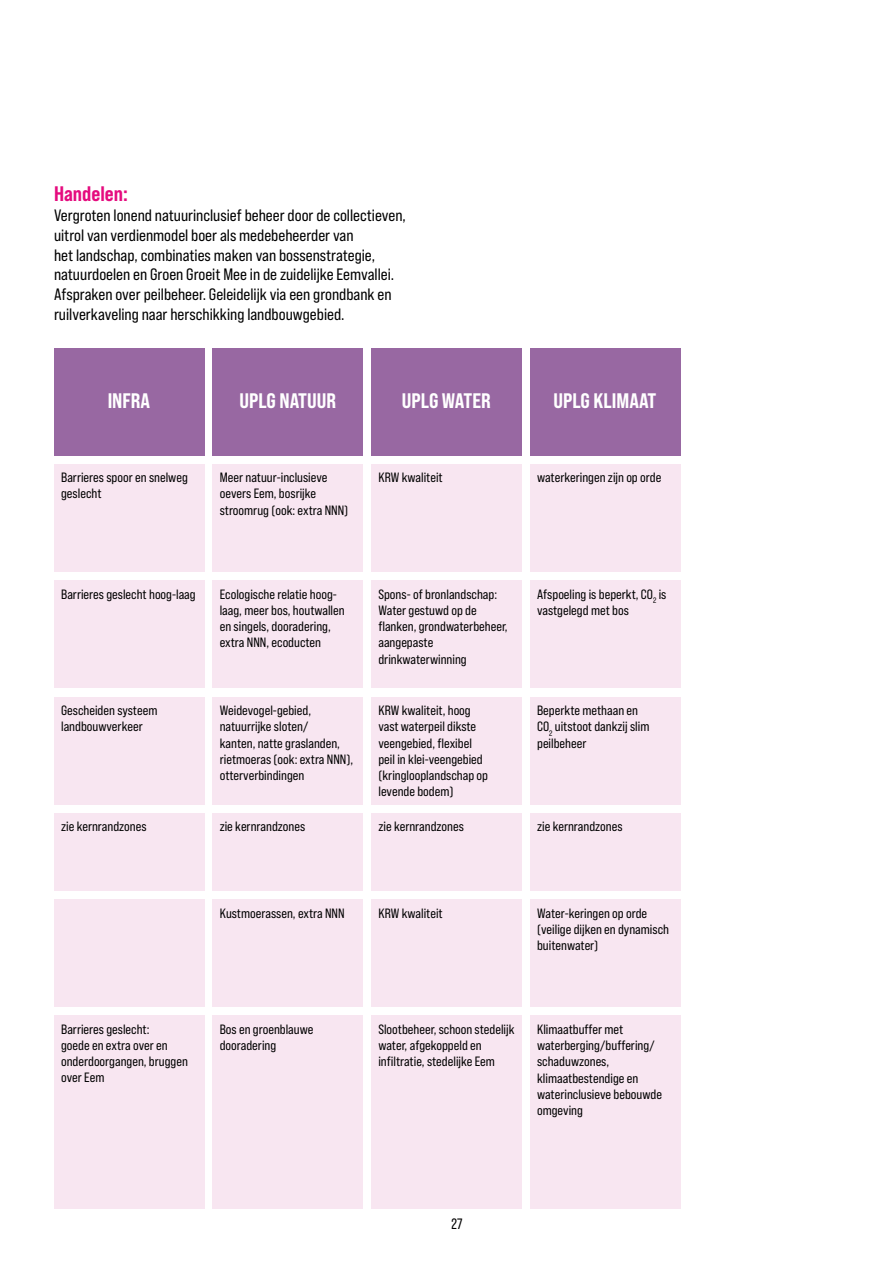
<style>
.page{position:relative;width:893px;height:1263px;background:#fff}
.page>*{position:absolute;margin:0;border:0;box-sizing:border-box;transform-origin:0 0}
.t1{font:21px "Bebas Neue Pro Sm E Eb";color:#fff}
.t2{font:21px "Bebas Neue Pro Sm E Eb";color:#e50b7e}
.t3{font:16.5px/19.8px "Bebas Neue Pro Sm E Rg";color:#000}
.t4{font:15px "Bebas Neue Pro";color:#000}
.t5{font:13.5px/16.2px "Bebas Neue Pro Sm E Rg";color:#000}
</style>
<div class="page">
<div style="left:54px;top:348px;width:150px;height:107px;background:#9868a2"></div>
<div style="left:213px;top:348px;width:150px;height:107px;background:#9868a2"></div>
<div style="left:371px;top:348px;width:151px;height:107px;background:#9868a2"></div>
<div style="left:530px;top:348px;width:150px;height:107px;background:#9868a2"></div>
<div style="left:54px;top:464px;width:150px;height:108px;background:#f8e6f1"></div>
<div style="left:213px;top:464px;width:150px;height:108px;background:#f8e6f1"></div>
<div style="left:371px;top:464px;width:151px;height:108px;background:#f8e6f1"></div>
<div style="left:530px;top:464px;width:150px;height:108px;background:#f8e6f1"></div>
<div style="left:54px;top:580px;width:150px;height:108px;background:#f8e6f1"></div>
<div style="left:213px;top:580px;width:150px;height:108px;background:#f8e6f1"></div>
<div style="left:371px;top:580px;width:151px;height:108px;background:#f8e6f1"></div>
<div style="left:530px;top:580px;width:150px;height:108px;background:#f8e6f1"></div>
<div style="left:54px;top:697px;width:150px;height:107px;background:#f8e6f1"></div>
<div style="left:213px;top:697px;width:150px;height:107px;background:#f8e6f1"></div>
<div style="left:371px;top:697px;width:151px;height:107px;background:#f8e6f1"></div>
<div style="left:530px;top:697px;width:150px;height:107px;background:#f8e6f1"></div>
<div style="left:54px;top:813px;width:150px;height:77px;background:#f8e6f1"></div>
<div style="left:213px;top:813px;width:150px;height:77px;background:#f8e6f1"></div>
<div style="left:371px;top:813px;width:151px;height:77px;background:#f8e6f1"></div>
<div style="left:530px;top:813px;width:150px;height:77px;background:#f8e6f1"></div>
<div style="left:54px;top:899px;width:150px;height:108px;background:#f8e6f1"></div>
<div style="left:213px;top:899px;width:150px;height:108px;background:#f8e6f1"></div>
<div style="left:371px;top:899px;width:151px;height:108px;background:#f8e6f1"></div>
<div style="left:530px;top:899px;width:150px;height:108px;background:#f8e6f1"></div>
<div style="left:54px;top:1015px;width:150px;height:194px;background:#f8e6f1"></div>
<div style="left:213px;top:1015px;width:150px;height:194px;background:#f8e6f1"></div>
<div style="left:371px;top:1015px;width:151px;height:194px;background:#f8e6f1"></div>
<div style="left:530px;top:1015px;width:150px;height:194px;background:#f8e6f1"></div>
<h1 class="t2" style="left:54px;top:181px;width:75px">Handelen:</h1>
<p class="t3" style="left:54px;top:205px;width:353px">Vergroten lonend natuurinclusief beheer door de collectieven, uitrol van verdienmodel boer als medebeheerder van<br>het landschap, combinaties maken van bossenstrategie, natuurdoelen en Groen Groeit Mee in de zuidelijke Eemvallei.<br>Afspraken over peilbeheer. Geleidelijk via een grondbank en ruilverkaveling naar herschikking landbouwgebied.</p>
<h1 class="t1" style="left:108px;top:388px;width:44px">INFRA</h1>
<h1 class="t1" style="left:239px;top:388px;width:98px">UPLG NATUUR</h1>
<h1 class="t1" style="left:402px;top:388px;width:90px">UPLG WATER</h1>
<h1 class="t1" style="left:553px;top:388px;width:105px">UPLG KLIMAAT</h1>
<p class="t5" style="left:61px;top:469px;width:128px">Barrieres spoor en snelweg geslecht</p>
<p class="t5" style="left:220px;top:469px;width:130px">Meer natuur-inclusieve oevers Eem, bosrijke stroomrug (ook: extra NNN)</p>
<p class="t5" style="left:378px;top:469px;width:66px">KRW kwaliteit</p>
<p class="t5" style="left:537px;top:469px;width:126px">waterkeringen zijn op orde</p>
<p class="t5" style="left:61px;top:586px;width:136px">Barrieres geslecht hoog-laag</p>
<p class="t5" style="left:61px;top:702px;width:98px">Gescheiden systeem landbouwverkeer</p>
<p class="t5" style="left:61px;top:818px;width:87px">zie kernrandzones</p>
<p class="t5" style="left:220px;top:586px;width:126px">Ecologische relatie hoog&shy;laag, meer bos, houtwallen en singels, dooradering, extra NNN, ecoducten</p>
<p class="t5" style="left:378px;top:586px;width:131px">Spons- of bronlandschap:<br>Water gestuwd op de flanken, grondwaterbeheer, aangepaste drinkwaterwinning</p>
<p class="t5" style="left:537px;top:586px;width:131px">Afspoeling is beperkt, CO<sub>2</sub> is vastgelegd met bos</p>
<p class="t5" style="left:220px;top:702px;width:135px">Weidevogel-gebied, natuurrijke sloten/<br>kanten, natte graslanden, rietmoeras (ook: extra NNN), otterverbindingen</p>
<p class="t5" style="left:378px;top:702px;width:111px">KRW kwaliteit, hoog vast waterpeil dikste veengebied, flexibel peil in klei-veengebied (kringlooplandschap op levende bodem)</p>
<p class="t5" style="left:537px;top:702px;width:114px">Beperkte methaan en<br>CO<sub>2</sub> uitstoot dankzij slim peilbeheer</p>
<p class="t5" style="left:220px;top:818px;width:87px">zie kernrandzones</p>
<p class="t5" style="left:378px;top:818px;width:87px">zie kernrandzones</p>
<p class="t5" style="left:537px;top:818px;width:87px">zie kernrandzones</p>
<p class="t5" style="left:61px;top:1021px;width:128px">Barrieres geslecht:<br>goede en extra over en onderdoorgangen, bruggen over Eem</p>
<p class="t5" style="left:220px;top:904px;width:126px">Kustmoerassen, extra NNN</p>
<p class="t5" style="left:378px;top:904px;width:66px">KRW kwaliteit</p>
<p class="t5" style="left:537px;top:904px;width:133px">Water-keringen op orde (veilige dijken en dynamisch buitenwater)</p>
<p class="t5" style="left:220px;top:1021px;width:95px">Bos en groenblauwe dooradering</p>
<p class="t5" style="left:378px;top:1021px;width:138px">Slootbeheer, schoon stedelijk water, afgekoppeld en infiltratie, stedelijke Eem</p>
<p class="t5" style="left:537px;top:1021px;width:126px">Klimaatbuffer met waterberging/buffering/ schaduwzones, klimaatbestendige en waterinclusieve bebouwde omgeving</p>
<p class="t4" style="left:452px;top:1215px;width:12px">27</p>
</div>
